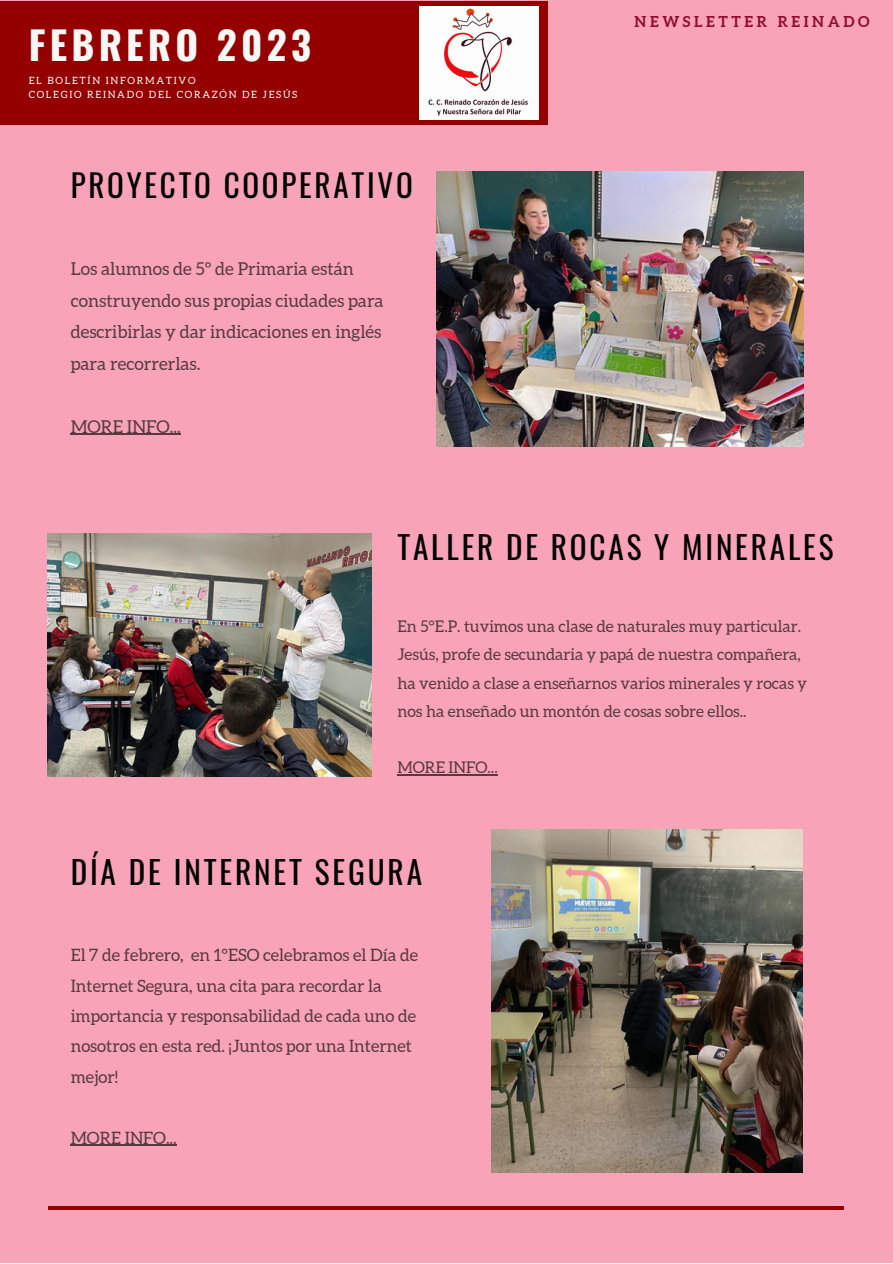
<style>
.page{position:relative;width:893px;height:1264px;background:#fff}
.page>*{position:absolute;margin:0;border:0;box-sizing:border-box;transform-origin:0 0}
.t1{font:700 38.85px "Oswald";letter-spacing:.11em;color:#faf8f6}
.t2{font:31.35px "Oswald";letter-spacing:.09em;color:#000}
.t3{font:31.2px "Oswald";letter-spacing:.09em;color:#000}
.t4{font:31.05px "Oswald";letter-spacing:.09em;color:#000}
.t5{font:17.7px/31.5px "Aleo";color:#000}
.t6{font:17.1px/30.3px "Aleo";color:#000}
.t7{font:16.05px/28px "Aleo";color:#000}
.t8{font:700 15px "Aleo";letter-spacing:.24em;color:#8f0b32}
.t9{font:10.05px/14.2px "Aleo";letter-spacing:.17em;color:#faf8f6}
</style>
<div class="page">
<div style="left:0;top:0;width:892px;height:1262px;background:#f8a3b7"></div>
<div style="left:0;top:1px;width:547px;height:123px;background:#940000"></div>
<hr style="left:48px;top:1206px;width:795px;height:3px;background:#940000">
<img style="left:419px;top:7px;width:119px;height:112px">
<img style="left:436px;top:171px;width:367px;height:276px">
<img style="left:48px;top:534px;width:324px;height:242px">
<img style="left:491px;top:830px;width:311px;height:342px">
<hr style="left:71px;top:434px;width:110px;height:1px;background:#000">
<hr style="left:397px;top:774px;width:100px;height:1px;background:#000">
<hr style="left:71px;top:1144px;width:106px;height:1px;background:#000">
<h1 class="t1" style="left:29px;top:14px;width:284px">FEBRERO 2023</h1>
<p class="t9" style="left:29px;top:73px;width:270px">EL BOLETÍN INFORMATIVO<br>COLEGIO REINADO DEL CORAZÓN DE JESÚS</p>
<h3 class="t4" style="left:71px;top:160px;width:343px">PROYECTO COOPERATIVO</h3>
<p class="t5" style="left:71px;top:253px;width:314px">Los alumnos de 5º de Primaria están construyendo sus propias ciudades para describirlas y dar indicaciones en inglés para recorrerlas.</p>
<p class="t5" style="left:71px;top:410px;width:112px">MORE INFO...</p>
<p class="t8" style="left:634px;top:13px;width:236px">NEWSLETTER REINADO</p>
<h3 class="t3" style="left:397px;top:523px;width:437px">TALLER DE ROCAS Y MINERALES</h3>
<p class="t7" style="left:397px;top:612px;width:411px">En 5°E.P. tuvimos una clase de naturales muy particular.<br>Jesús, profe de secundaria y papá de nuestra compañera, ha venido a clase a enseñarnos varios minerales y rocas y nos ha enseñado un montón de cosas sobre ellos..</p>
<p class="t7" style="left:397px;top:753px;width:102px">MORE INFO...</p>
<h2 class="t2" style="left:71px;top:848px;width:353px">DÍA DE INTERNET SEGURA</h2>
<p class="t6" style="left:71px;top:940px;width:349px">El 7 de febrero, en 1ºESO celebramos el Día de Internet Segura, una cita para recordar la importancia y responsabilidad de cada uno de nosotros en esta red. ¡Juntos por una Internet mejor!</p>
<p class="t6" style="left:71px;top:1122px;width:108px">MORE INFO...</p>
</div>
